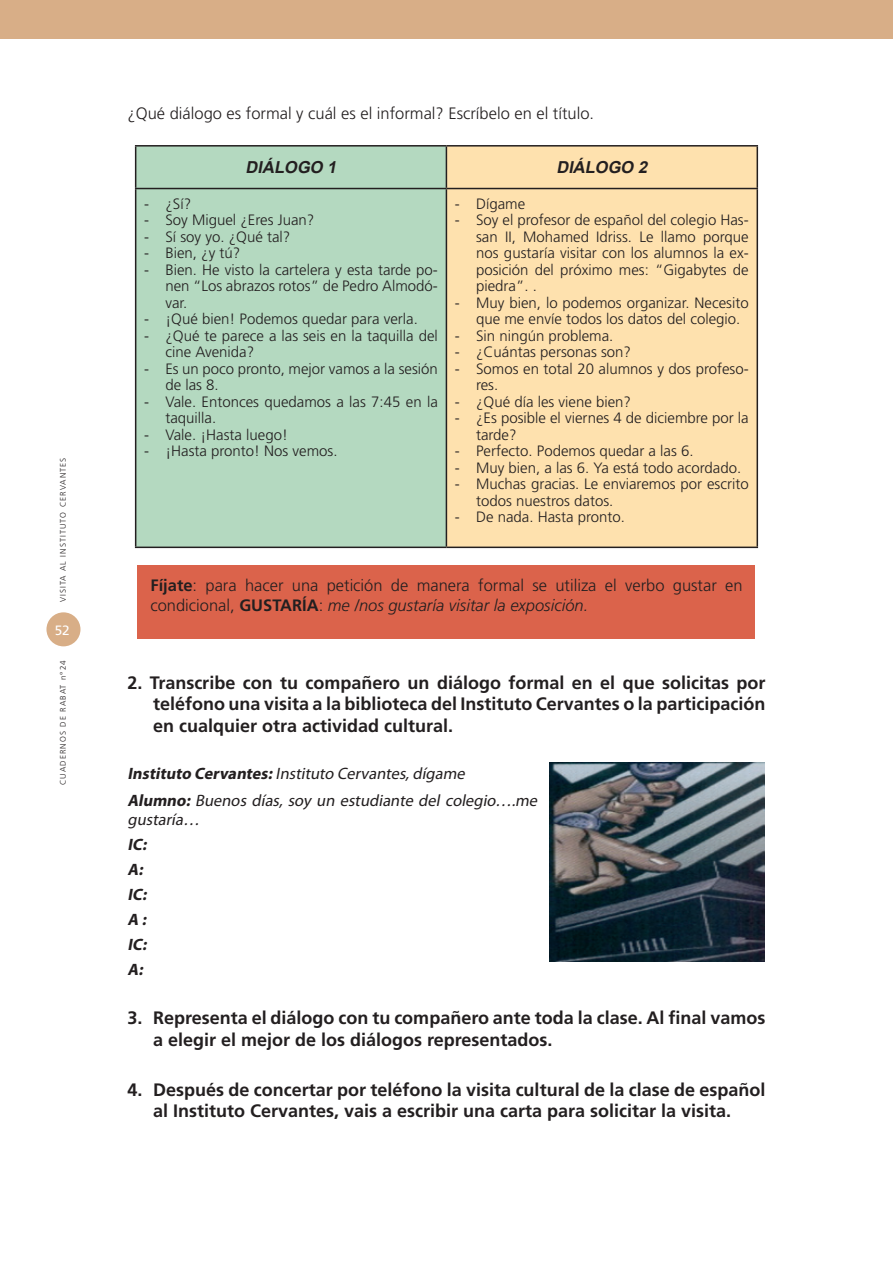
<style>
.page{position:relative;width:893px;height:1263px;background:#fff}
.page>*{position:absolute;margin:0;border:0;box-sizing:border-box;transform-origin:0 0}
.t1{font:700 18px/21.6px "Frutiger";color:#231f20;text-align:justify}
.t2{font:300 16.5px/19.8px "Frutiger";color:#231f20}
.t3{font:italic 16.5px/27.3px "Myriad Pro";color:#231f20}
.t4{font:italic 300 16.5px "Frutiger";color:#231f20}
.t5{font:italic 700 16.5px "Arial";color:#231f20}
.t6{font:italic 700 16.5px/25px "Myriad Pro";color:#231f20}
.t7{font:300 15px/16.5px "Frutiger";color:#231f20}
.t8{font:13.5px "Frutiger";color:#fff}
.t9{font:300 8.1px "Frutiger";letter-spacing:.13em;color:#231f20}
.s1{font-weight:700}
.s2{font-weight:700;font-style:normal}
.s3{font-style:normal}
</style>
<div class="page">
<div style="left:0;top:0;width:893px;height:38px;background:#d8ae87"></div>
<div style="left:136px;top:147px;width:310px;height:400px;background:#b4d9c0"></div>
<div style="left:447px;top:147px;width:310px;height:400px;background:#fee1ae"></div>
<hr style="left:135px;top:145px;width:311px;height:2px;background:#231f20">
<hr style="left:135px;top:147px;width:1px;height:41px;background:#231f20">
<hr style="left:446px;top:145px;width:312px;height:2px;background:#231f20">
<hr style="left:446px;top:147px;width:1px;height:41px;background:#231f20">
<hr style="left:757px;top:147px;width:1px;height:41px;background:#231f20">
<hr style="left:135px;top:188px;width:311px;height:1px;background:#231f20">
<hr style="left:135px;top:189px;width:1px;height:358px;background:#231f20">
<hr style="left:446px;top:188px;width:312px;height:1px;background:#231f20">
<hr style="left:446px;top:189px;width:1px;height:358px;background:#231f20">
<hr style="left:757px;top:189px;width:1px;height:358px;background:#231f20">
<hr style="left:135px;top:547px;width:311px;height:1px;background:#231f20">
<hr style="left:446px;top:547px;width:312px;height:1px;background:#231f20">
<div style="left:138px;top:565px;width:617px;height:74px;background:#db634b"></div>
<img style="left:550px;top:763px;width:215px;height:198px">
<div style="left:46px;top:612px;width:34px;height:34px;background:#d8ae87;border-radius:50%"></div>
<p class="t9" style="left:58px;top:602px;width:146px;rotate:-90deg">VISITA AL INSTITUTO CERVANTES</p>
<p class="t8" style="left:55px;top:622px;width:17px">52</p>
<p class="t9" style="left:58px;top:785px;width:126px;rotate:-90deg">CUADERNOS DE RABAT n°24</p>
<p class="t2" style="left:128px;top:104px;width:468px">¿Qué diálogo es formal y cuál es el informal? Escríbelo en el título.</p>
<p class="t5" style="left:246px;top:156px;width:96px">DIÁLOGO 1</p>
<p class="t5" style="left:556px;top:156px;width:96px">DIÁLOGO 2</p>
<p class="t7" style="left:144px;top:195px;width:49px">- ¿Sí?</p>
<p class="t7" style="left:144px;top:212px;width:172px">- Soy Miguel ¿Eres Juan?</p>
<p class="t7" style="left:144px;top:228px;width:148px">- Sí soy yo. ¿Qué tal?</p>
<p class="t7" style="left:144px;top:245px;width:98px">- Bien, ¿y tú?</p>
<p class="t7" style="left:165px;top:261px;width:274px;text-align:justify;text-indent:-21px">- Bien. He visto la cartelera y esta tarde po&shy;nen “Los abrazos rotos” de Pedro Almodó&shy;var.</p>
<p class="t7" style="left:144px;top:311px;width:275px">- ¡Qué bien! Podemos quedar para verla.</p>
<p class="t7" style="left:165px;top:327px;width:274px;text-indent:-21px">- ¿Qué te parece a las seis en la taquilla del cine Avenida?</p>
<p class="t7" style="left:165px;top:360px;width:274px;text-indent:-21px">- Es un poco pronto, mejor vamos a la sesión de las 8.</p>
<p class="t7" style="left:165px;top:393px;width:274px;text-indent:-21px">- Vale. Entonces quedamos a las 7:45 en la taquilla.</p>
<p class="t7" style="left:144px;top:426px;width:145px">- Vale. ¡Hasta luego!</p>
<p class="t7" style="left:144px;top:443px;width:195px">- ¡Hasta pronto! Nos vemos.</p>
<p class="t7" style="left:455px;top:195px;width:72px">- Dígame</p>
<p class="t7" style="left:476px;top:212px;width:274px;text-align:justify;text-indent:-21px">- Soy el profesor de español del colegio Has&shy;san II, Mohamed Idriss. Le llamo porque nos gustaría visitar con los alumnos la ex&shy;posición del próximo mes: “Gigabytes de piedra”. .</p>
<p class="t7" style="left:476px;top:294px;width:274px;text-indent:-21px">- Muy bien, lo podemos organizar. Necesito que me envíe todos los datos del colegio.</p>
<p class="t7" style="left:455px;top:327px;width:160px">- Sin ningún problema.</p>
<p class="t7" style="left:455px;top:344px;width:178px">- ¿Cuántas personas son?</p>
<p class="t7" style="left:476px;top:360px;width:274px;text-indent:-21px">- Somos en total 20 alumnos y dos profeso&shy;res.</p>
<p class="t7" style="left:455px;top:393px;width:178px">- ¿Qué día les viene bien?</p>
<p class="t7" style="left:476px;top:410px;width:274px;text-indent:-21px">- ¿Es posible el viernes 4 de diciembre por la tarde?</p>
<p class="t7" style="left:455px;top:443px;width:240px">- Perfecto. Podemos quedar a las 6.</p>
<p class="t7" style="left:455px;top:459px;width:288px">- Muy bien, a las 6. Ya está todo acordado.</p>
<p class="t7" style="left:476px;top:476px;width:274px;text-indent:-21px">- Muchas gracias. Le enviaremos por escrito todos nuestros datos.</p>
<p class="t7" style="left:455px;top:509px;width:172px">- De nada. Hasta pronto.</p>
<p class="t2" style="left:150px;top:575px;width:594px"><span class="s1">Fíjate</span>: para hacer una petición de manera formal se utiliza el verbo gustar en condicional, <span class="s1">GUSTAR</span></p>
<p class="t4" style="left:302px;top:595px;width:288px"><span class="s2">ÍA</span><span class="s3">:</span> me /nos gustaría visitar la exposición.</p>
<p class="t1" style="left:153px;top:672px;width:614px;text-indent:-26px">2. Transcribe con tu compañero un diálogo formal en el que solicitas por teléfono una visita a la biblioteca del Instituto Cervantes o la participación en cualquier otra actividad cultural.</p>
<p class="t3" style="left:128px;top:760px;width:415px"><span class="s1">Instituto Cervantes:</span>Instituto Cervantes,dígame<br><span class="s1">Alumno:</span> Buenos días, soy un estudiante del colegio….me</p>
<p class="t3" style="left:128px;top:806px;width:77px">gustaría…</p>
<p class="t6" style="left:128px;top:831px;width:24px">IC:<br>A:<br>IC:<br>A :<br>IC:<br>A:</p>
<p class="t1" style="left:153px;top:1007px;width:614px;text-indent:-26px">3. Representa el diálogo con tu compañero ante toda la clase. Al final vamos a elegir el mejor de los diálogos representados.</p>
<p class="t1" style="left:128px;top:1078px;width:639px;text-align:center">4. Después de concertar por teléfono la visita cultural de la clase de español al Instituto Cervantes, vais a escribir una carta para solicitar la visita.</p>
</div>
